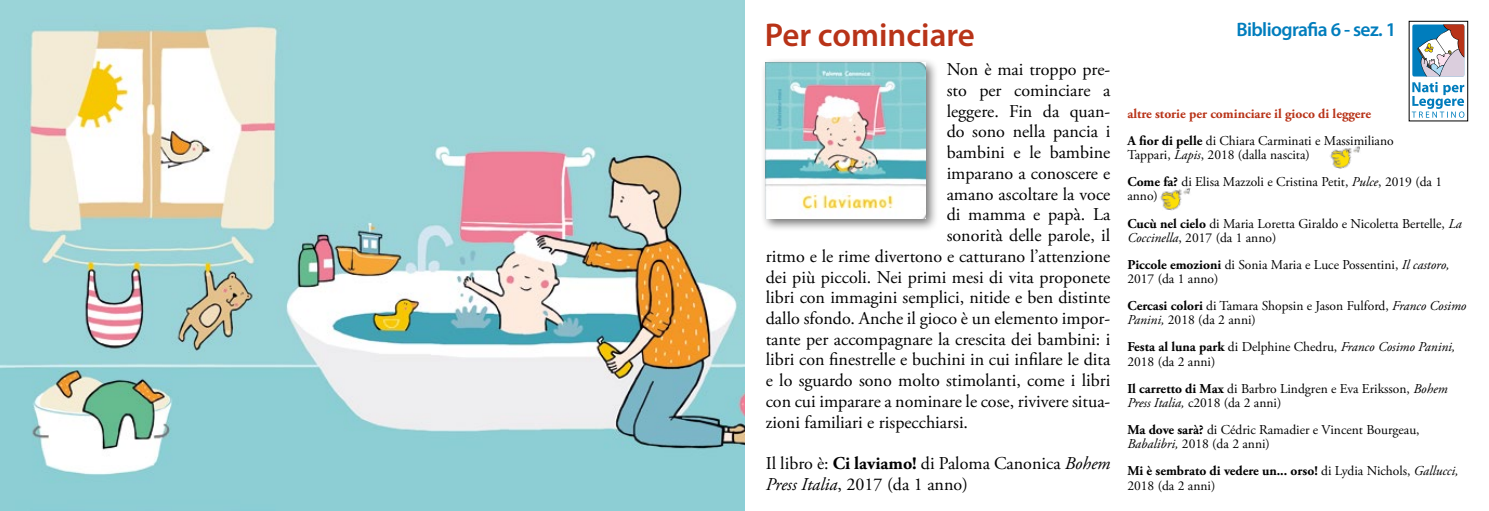
<style>
.page{position:relative;width:1489px;height:511px;background:#fff}
.page>*{position:absolute;margin:0;border:0;box-sizing:border-box;transform-origin:0 0}
.t1{font:600 33px "Myriad Pro";color:#b83318}
.t2{font:600 19.5px "Myriad Pro";letter-spacing:-.03em;color:#007dbd}
.t3{font:18px/20.7px "Adobe Garamond Pro";color:#000}
.t4{font:13.5px/27px "Adobe Garamond Pro";color:#000}
.t5{font:700 13.5px/27px "Adobe Garamond Pro";color:#b83318}
.t6{font:700 13.5px/27px "Adobe Garamond Pro";color:#000}
.s1{font-weight:700}
.s2{font-style:italic}
.s3{color:#000}
.s4{font-weight:400;color:#000}
.s5{font-weight:400;font-style:italic}
.s6{font-weight:400}
</style>
<div class="page">
<img style="left:0;top:0;width:744px;height:510px">
<div style="left:761px;top:57px;width:177px;height:175px;background:#000;opacity:.55"></div>
<img style="left:765px;top:62px;width:160px;height:157px">
<svg style="left:1464px;top:25px;width:1px;height:91px"></svg>
<svg style="left:1411px;top:24px;width:53px;height:94px"></svg>
<img style="left:1160px;top:188px;width:31px;height:23px">
<img style="left:1329px;top:146px;width:31px;height:23px">
<h1 class="t1" style="left:764px;top:14px;width:212px">Per cominciare</h1>
<p class="t3" style="left:946px;top:60px;width:165px">Non è mai troppo pre-</p>
<p class="t3" style="left:946px;top:80px;width:165px">sto per cominciare a</p>
<p class="t3" style="left:946px;top:101px;width:165px">leggere. Fin da quan-</p>
<p class="t3" style="left:946px;top:122px;width:165px">do sono nella pancia i</p>
<p class="t3" style="left:946px;top:143px;width:165px">bambini e le bambine</p>
<p class="t3" style="left:946px;top:163px;width:165px">imparano a conoscere e</p>
<p class="t3" style="left:946px;top:184px;width:165px">amano ascoltare la voce</p>
<p class="t3" style="left:946px;top:205px;width:165px">di mamma e papà. La</p>
<p class="t3" style="left:946px;top:225px;width:165px">sonorità delle parole, il</p>
<p class="t3" style="left:765px;top:246px;width:346px">ritmo e le rime divertono e catturano l’attenzione</p>
<p class="t3" style="left:765px;top:267px;width:346px">dei più piccoli. Nei primi mesi di vita proponete</p>
<p class="t3" style="left:765px;top:287px;width:346px">libri con immagini semplici, nitide e ben distinte</p>
<p class="t3" style="left:765px;top:308px;width:346px">dallo sfondo. Anche il gioco è un elemento impor-</p>
<p class="t3" style="left:765px;top:329px;width:346px">tante per accompagnare la crescita dei bambini: i</p>
<p class="t3" style="left:765px;top:350px;width:346px">libri con finestrelle e buchini in cui infilare le dita</p>
<p class="t3" style="left:765px;top:370px;width:346px">e lo sguardo sono molto stimolanti, come i libri</p>
<p class="t3" style="left:765px;top:391px;width:346px">con cui imparare a nominare le cose, rivivere situa-</p>
<p class="t3" style="left:765px;top:412px;width:204px">zioni familiari e rispecchiarsi.</p>
<p class="t3" style="left:765px;top:453px;width:346px">Il libro è: <span class="s1">Ci laviamo!</span> di Paloma Canonica <span class="s2">Bohem<br>Press Italia</span>, 2017 (da 1 anno)</p>
<p class="t2" style="left:1236px;top:17px;width:161px">Bibliografia 6 - sez. 1</p>
<p class="t5" style="left:1127px;top:100px;width:268px">altre storie per cominciare il gioco di leggere<br><span class="s3">A fior di pelle</span> <span class="s4">di Chiara Carminati e Massimiliano</span></p>
<p class="t4" style="left:1127px;top:142px;width:316px">Tappari, <span class="s2">Lapis</span>, 2018 (dalla nascita)<br><span class="s1">Come fa?</span> di Elisa Mazzoli e Cristina Petit, <span class="s2">Pulce</span>, 2019 (da 1</p>
<p class="t4" style="left:1127px;top:183px;width:336px">anno)<br><span class="s1">Cucù nel cielo</span> di Maria Loretta Giraldo e Nicoletta Bertelle, <span class="s2">La</span></p>
<p class="t4" style="left:1127px;top:224px;width:323px"><span class="s2">Coccinella</span>, 2017 (da 1 anno)<br><span class="s1">Piccole emozioni</span> di Sonia Maria e Luce Possentini, <span class="s2">Il castoro,</span></p>
<p class="t4" style="left:1127px;top:265px;width:340px">2017 (da 1 anno)<br><span class="s1">Cercasi colori</span> di Tamara Shopsin e Jason Fulford, <span class="s2">Franco Cosimo</span></p>
<p class="t4" style="left:1127px;top:307px;width:329px"><span class="s2">Panini,</span> 2018 (da 2 anni)<br><span class="s1">Festa al luna park</span> di Delphine Chedru, <span class="s2">Franco Cosimo Panini,</span></p>
<p class="t4" style="left:1127px;top:348px;width:322px">2018 (da 2 anni)<br><span class="s1">Il carretto di Max</span> di Barbro Lindgren e Eva Eriksson, <span class="s2">Bohem</span></p>
<p class="t4" style="left:1127px;top:389px;width:294px"><span class="s2">Press Italia,</span> c2018 (da 2 anni)<br><span class="s1">Ma dove sarà?</span> di Cédric Ramadier e Vincent Bourgeau,</p>
<p class="t6" style="left:1127px;top:430px;width:333px"><span class="s5">Babalibri,</span> <span class="s6">2018 (da 2 anni)<br></span>Mi è sembrato di vedere un... orso! <span class="s6">di Lydia Nichols,</span> <span class="s5">Gallucci,</span></p>
<p class="t4" style="left:1127px;top:472px;width:89px">2018 (da 2 anni)</p>
</div>
